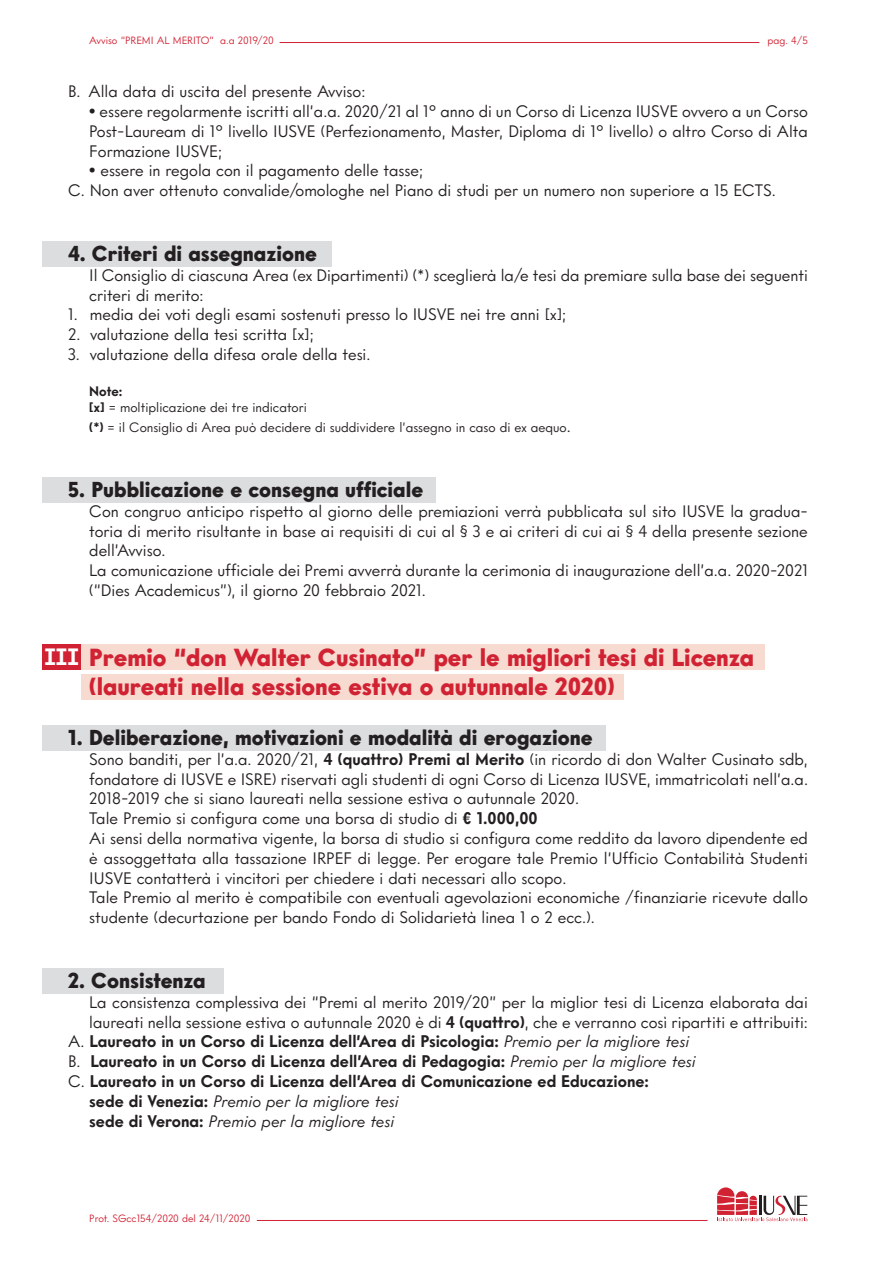
<style>
.page{position:relative;width:893px;height:1263px;background:#fff}
.page>*{position:absolute;margin:0;border:0;box-sizing:border-box;transform-origin:0 0}
.t1{font:900 24px "Intervogue";color:#d12233}
.t2{font:900 21px "Intervogue";color:#231f20}
.t3{font:16.5px/19.8px "Intervogue";color:#231f20;text-align:justify}
.t4{font:700 16.5px "Intervogue";color:#231f20}
.t5{font:16.5px "Intervogue Reg Oblq";color:#231f20}
.t6{font:13.5px "Intervogue";color:#231f20}
.t7{font:700 13.5px "Intervogue";color:#231f20}
.t8{font:10.5px "Intervogue";color:#d12233}
.s1{font-weight:900}
.s2{font-weight:700}
.s3{font-size:16.5px}
.s4{font-family:"Menlo";font-weight:700;font-size:22.5px;color:#fff}
.s5{font-weight:400}
.s6{font-family:"Intervogue Reg Oblq";font-weight:400}
.s7{font-family:"Intervogue";font-weight:700}
</style>
<div class="page">
<hr style="left:257px;top:1220px;width:451px;height:1px;background:#d12233">
<hr style="left:280px;top:42px;width:479px;height:1px;background:#d12233">
<svg style="left:717px;top:1187px;width:90px;height:34px"></svg>
<div style="left:80px;top:644px;width:685px;height:25px;background:#f7dad0"></div>
<div style="left:81px;top:674px;width:542px;height:25px;background:#f7dad0"></div>
<div style="left:43px;top:968px;width:181px;height:26px;background:#dcdddf"></div>
<div style="left:43px;top:241px;width:289px;height:26px;background:#dcdddf"></div>
<div style="left:43px;top:477px;width:393px;height:26px;background:#dcdddf"></div>
<div style="left:43px;top:725px;width:563px;height:26px;background:#dcdddf"></div>
<div style="left:43px;top:644px;width:38px;height:26px;background:#d12233"></div>
<p class="t8" style="left:89px;top:34px;width:186px">Avviso “PREMI AL MERITO” a.a 2019/20</p>
<p class="t8" style="left:767px;top:34px;width:42px">pag. 4/5</p>
<p class="t3" style="left:68px;top:81px;width:299px">B. Alla data di uscita del presente Avviso:</p>
<p class="t3" style="left:89px;top:101px;width:720px"><span class="s1">•</span> essere regolarmente iscritti all’a.a. 2020/21 al 1° anno di un Corso di Licenza IUSVE ovvero a un Corso Post-Lauream di 1° livello IUSVE (Perfezionamento, Master, Diploma di 1° livello) o altro Corso di Alta Formazione IUSVE;</p>
<p class="t3" style="left:89px;top:160px;width:335px"><span class="s1">•</span> essere in regola con il pagamento delle tasse;</p>
<p class="t3" style="left:68px;top:180px;width:709px">C. Non aver ottenuto convalide/omologhe nel Piano di studi per un numero non superiore a 15 ECTS.</p>
<p class="t2" style="left:68px;top:241px;width:250px">4. Criteri di assegnazione</p>
<p class="t3" style="left:89px;top:265px;width:720px">Il Consiglio di ciascuna Area (ex Dipartimenti) (*) sceglierà la/e tesi da premiare sulla base dei seguenti criteri di merito:</p>
<p class="t3" style="left:68px;top:304px;width:500px">1. media dei voti degli esami sostenuti presso lo IUSVE nei tre anni [x];</p>
<p class="t3" style="left:68px;top:324px;width:247px">2. valutazione della tesi scritta [x];</p>
<p class="t3" style="left:68px;top:344px;width:304px">3. valutazione della difesa orale della tesi.</p>
<p class="t7" style="left:89px;top:383px;width:35px">Note:</p>
<p class="t6" style="left:89px;top:399px;width:219px"><span class="s2">[x]</span> = moltiplicazione dei tre indicatori</p>
<p class="t6" style="left:89px;top:419px;width:483px"><span class="s2">(*)</span> = il Consiglio di Area può decidere di suddividere l’assegno in caso di ex aequo<span class="s3">.</span></p>
<p class="t2" style="left:68px;top:476px;width:357px">5. Pubblicazione e consegna ufficiale</p>
<p class="t3" style="left:89px;top:501px;width:720px">Con congruo anticipo rispetto al giorno delle premiazioni verrà pubblicata sul sito IUSVE la gradua&shy;toria di merito risultante in base ai requisiti di cui al § 3 e ai criteri di cui ai § 4 della presente sezione dell’Avviso.</p>
<p class="t3" style="left:89px;top:560px;width:720px">La comunicazione ufficiale dei Premi avverrà durante la cerimonia di inaugurazione dell’a.a. 2020-2021 (“Dies Academicus”), il giorno 20 febbraio 2021.</p>
<p class="t1" style="left:43px;top:642px;width:712px"><span class="s4">III</span> Premio “don Walter Cusinato” per le migliori tesi di Licenza</p>
<p class="t1" style="left:89px;top:671px;width:527px">(laureati nella sessione estiva o autunnale 2020)</p>
<p class="t2" style="left:68px;top:725px;width:526px">1. Deliberazione, motivazioni e modalità di erogazione</p>
<p class="t3" style="left:89px;top:749px;width:720px">Sono banditi, per l’a.a. 2020/21, <span class="s2">4 (quattro) Premi al Merito</span> (in ricordo di don Walter Cusinato sdb, fondatore di IUSVE e ISRE) riservati agli studenti di ogni Corso di Licenza IUSVE, immatricolati nell’a.a.<br>2018-2019 che si siano laureati nella sessione estiva o autunnale 2020.</p>
<p class="t3" style="left:89px;top:808px;width:450px">Tale Premio si configura come una borsa di studio di <span class="s2">€ 1.000,00</span></p>
<p class="t3" style="left:89px;top:828px;width:720px">Ai sensi della normativa vigente, la borsa di studio si configura come reddito da lavoro dipendente ed è assoggettata alla tassazione IRPEF di legge. Per erogare tale Premio l’Ufficio Contabilità Studenti IUSVE contatterà i vincitori per chiedere i dati necessari allo scopo.</p>
<p class="t3" style="left:89px;top:887px;width:720px">Tale Premio al merito è compatibile con eventuali agevolazioni economiche /finanziarie ricevute dallo studente (decurtazione per bando Fondo di Solidarietà linea 1 o 2 ecc.).</p>
<p class="t2" style="left:68px;top:968px;width:139px">2. Consistenza</p>
<p class="t3" style="left:89px;top:992px;width:720px">La consistenza complessiva dei “Premi al merito 2019/20” per la miglior tesi di Licenza elaborata dai laureati nella sessione estiva o autunnale 2020 è di <span class="s2">4 (quattro)</span>, che e verranno così ripartiti e attribuiti:</p>
<p class="t4" style="left:68px;top:1031px;width:623px"><span class="s5">A.</span> Laureato in un Corso di Licenza dell’Area di Psicologia: <span class="s6">Premio per la migliore tesi</span></p>
<p class="t4" style="left:68px;top:1051px;width:629px"><span class="s5">B.</span> Laureato in un Corso di Licenza dell’Area di Pedagogia: <span class="s6">Premio per la migliore tesi</span></p>
<p class="t4" style="left:68px;top:1071px;width:582px"><span class="s5">C.</span> Laureato in un Corso di Licenza dell’Area di Comunicazione ed Educazione:</p>
<p class="t5" style="left:89px;top:1091px;width:311px"><span class="s7">sede di Venezia:</span> Premio per la migliore tesi</p>
<p class="t5" style="left:89px;top:1111px;width:306px"><span class="s7">sede di Verona:</span> Premio per la migliore tesi</p>
<p class="t8" style="left:89px;top:1211px;width:163px">Prot. SGcc154/2020 del 24/11/2020</p>
</div>
